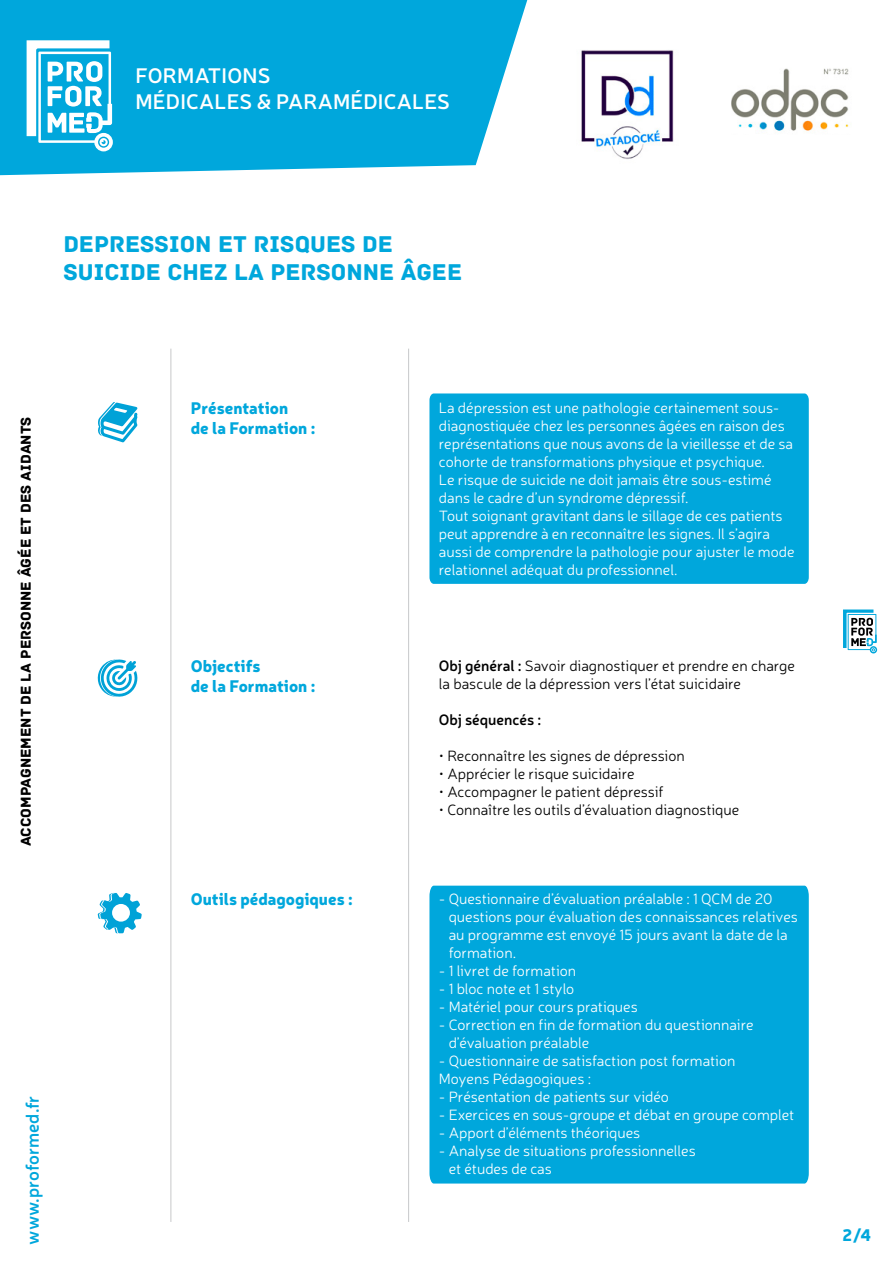
<style>
.page{position:relative;width:893px;height:1263px;background:#fff}
.page>*{position:absolute;margin:0;border:0;box-sizing:border-box;transform-origin:0 0}
.t1{font:900 25.5px "Neris";color:#00acd8}
.t2{font:24px/28.8px "Archive";color:#00a7dc}
.t3{font:600 21px/25.2px "Neris";letter-spacing:.01em;color:#fff}
.t4{font:600 18px "Neris";color:#00a7dc}
.t5{font:900 16.5px/19.8px "Neris";color:#00a7dc}
.t6{font:300 15px/18px "Neris";color:#fff}
.t7{font:300 15px/18px "Neris";color:#000}
.t8{font:15px "Archive";color:#000}
.t9{font:600 15px "Neris";color:#000}
.s1{font-weight:600}
</style>
<div class="page">
<svg style="left:843px;top:609px;width:34px;height:44px"></svg>
<svg style="left:0;top:0;width:527px;height:175px;background:#15aede"></svg>
<img style="left:581px;top:50px;width:93px;height:109px">
<img style="left:731px;top:68px;width:118px;height:63px">
<svg style="left:27px;top:40px;width:86px;height:111px"></svg>
<div style="left:429px;top:393px;width:380px;height:191px;background:#00a7dc"></div>
<div style="left:429px;top:886px;width:380px;height:297px;background:#00a7dc"></div>
<hr style="left:408px;top:349px;width:1px;height:873px;background:#c7c8ca">
<hr style="left:171px;top:349px;width:1px;height:873px;background:#c7c8ca">
<svg style="left:98px;top:402px;width:40px;height:40px"></svg>
<svg style="left:97px;top:659px;width:41px;height:38px"></svg>
<svg style="left:98px;top:893px;width:44px;height:40px"></svg>
<h3 class="t3" style="left:135px;top:62px;width:316px">FORMATIONS<br>MÉDICALES &amp; PARAMÉDICALES</h3>
<h2 class="t2" style="left:63px;top:229px;width:400px">DEPRESSION ET RISQUES DE<br>SUICIDE CHEZ LA PERSONNE ÂGEE</h2>
<p class="t8" style="left:17px;top:846px;width:431px;rotate:-90deg">ACCOMPAGNEMENT DE LA PERSONNE ÂGÉE ET DES AIDANTS</p>
<p class="t4" style="left:20px;top:1244px;width:151px;rotate:-90deg">www.proformed.fr</p>
<h1 class="t1" style="left:15px;top:1213px;width:33px">34</h1>
<p class="t5" style="left:191px;top:398px;width:126px">Présentation<br>de la Formation :</p>
<p class="t6" style="left:439px;top:399px;width:357px">La dépression est une pathologie certainement sous&shy;diagnostiquée chez les personnes âgées en raison des représentations que nous avons de la vieillesse et de sa cohorte de transformations physique et psychique.<br>Le risque de suicide ne doit jamais être sous-estimé dans le cadre d’un syndrome dépressif.<br>Tout soignant gravitant dans le sillage de ces patients peut apprendre à en reconnaître les signes. Il s’agira aussi de comprendre la pathologie pour ajuster le mode relationnel adéquat du professionnel.</p>
<p class="t5" style="left:191px;top:655px;width:126px">Objectifs<br>de la Formation :</p>
<p class="t7" style="left:439px;top:656px;width:358px"><span class="s1">Obj général :</span> Savoir diagnostiquer et prendre en charge la bascule de la dépression vers l’état suicidaire</p>
<p class="t9" style="left:439px;top:709px;width:104px">Obj séquencés :</p>
<p class="t7" style="left:439px;top:746px;width:247px">• Reconnaître les signes de dépression</p>
<p class="t7" style="left:439px;top:764px;width:197px">• Apprécier le risque suicidaire</p>
<p class="t7" style="left:439px;top:782px;width:226px">• Accompagner le patient dépressif</p>
<p class="t7" style="left:439px;top:800px;width:302px">• Connaître les outils d’évaluation diagnostique</p>
<p class="t5" style="left:191px;top:888px;width:163px">Outils pédagogiques :</p>
<p class="t6" style="left:449px;top:889px;width:351px;text-indent:-10px">- Questionnaire d’évaluation préalable : 1 QCM de 20 questions pour évaluation des connaissances relatives au programme est envoyé 15 jours avant la date de la formation.</p>
<p class="t6" style="left:439px;top:961px;width:139px">- 1 livret de formation</p>
<p class="t6" style="left:439px;top:979px;width:137px">- 1 bloc note et 1 stylo</p>
<p class="t6" style="left:439px;top:997px;width:201px">- Matériel pour cours pratiques</p>
<p class="t6" style="left:449px;top:1015px;width:306px;text-indent:-10px">- Correction en fin de formation du questionnaire d’évaluation préalable</p>
<p class="t6" style="left:439px;top:1051px;width:298px">- Questionnaire de satisfaction post formation<br>Moyens Pédagogiques :</p>
<p class="t6" style="left:439px;top:1087px;width:232px">- Présentation de patients sur vidéo</p>
<p class="t6" style="left:439px;top:1105px;width:357px">- Exercices en sous-groupe et débat en groupe complet</p>
<p class="t6" style="left:439px;top:1123px;width:203px">- Apport d’éléments théoriques</p>
<p class="t6" style="left:449px;top:1141px;width:249px;text-indent:-10px">- Analyse de situations professionnelles et études de cas</p>
<p class="t5" style="left:843px;top:1224px;width:30px">2/4</p>
</div>
